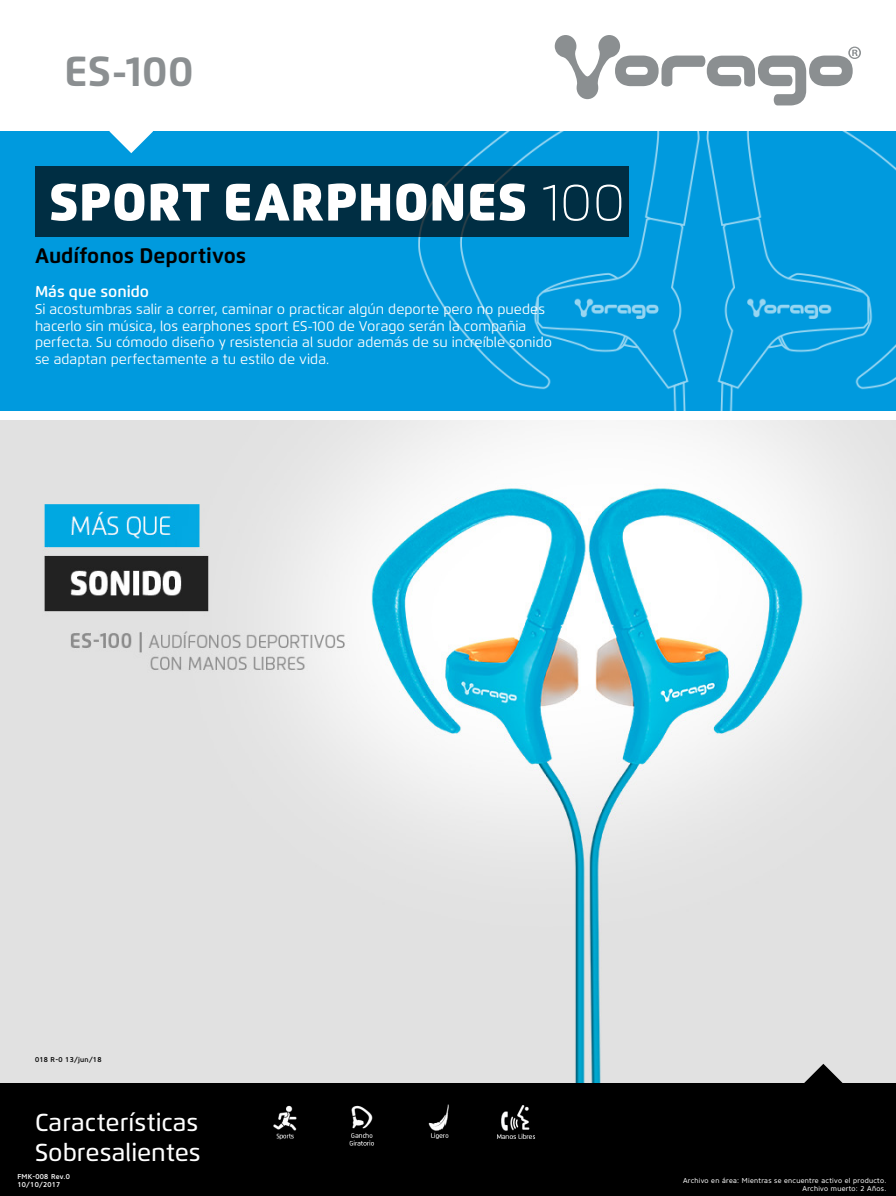
<style>
.page{position:relative;width:896px;height:1196px;background:#fff}
.page>*{position:absolute;margin:0;border:0;box-sizing:border-box;transform-origin:0 0}
.t1{font:900 52.5px "Flexo";color:#fff}
.t2{font:700 42px "Flexo";color:#8b8f91}
.t3{font:500 24.5px/29.4px "Flexo";color:#fff}
.t4{font:700 21px "Flexo";color:#000}
.t5{font:600 15.75px "Flexo";color:#fff}
.t6{font:14px/16.8px "Flexo";color:#fff}
.t7{font:7px/7.9px "Core Sans N45";letter-spacing:.04em;color:#fff;text-align:right}
.t8{font:500 7px/7.9px "Core Sans N55";letter-spacing:.04em;color:#fff}
.t9{font:500 7px "Core Sans N55";letter-spacing:.04em;color:#000}
.s1{font-weight:100}
</style>
<div class="page">
<div style="left:0;top:1082px;width:896px;height:113px;background:#000"></div>
<div style="left:0;top:131px;width:896px;height:280px;background:#009ade"></div>
<img style="left:0;top:420px;width:896px;height:661px">
<svg style="left:109px;top:131px;width:44px;height:22px"></svg>
<div style="left:35px;top:166px;width:593px;height:70px;background:#002e43"></div>
<svg style="left:802px;top:1063px;width:43px;height:20px"></svg>
<img style="left:349px;top:1104px;width:186px;height:42px">
<svg style="left:555px;top:35px;width:306px;height:70px"></svg>
<img style="left:273px;top:1105px;width:24px;height:35px">
<h2 class="t2" style="left:64px;top:45px;width:132px">ES-100</h2>
<h1 class="t1" style="left:49px;top:170px;width:578px">SPORT EARPHONES <span class="s1">100</span></h1>
<h3 class="t4" style="left:35px;top:242px;width:213px">Audífonos Deportivos</h3>
<p class="t5" style="left:35px;top:282px;width:116px">Más que sonido</p>
<p class="t6" style="left:35px;top:300px;width:519px">Si acostumbras salir a correr, caminar o practicar algún deporte pero no puedes hacerlo sin música, los earphones sport ES-100 de Vorago serán la compañia perfecta. Su cómodo diseño y resistencia al sudor además de su increíble sonido se adaptan perfectamente a tu estilo de vida.</p>
<p class="t9" style="left:35px;top:1054px;width:68px">018 R-0 13/jun/18</p>
<h3 class="t3" style="left:35px;top:1107px;width:167px">Características<br>Sobresalientes</h3>
<p class="t8" style="left:18px;top:1172px;width:54px">FMK-008 Rev.0<br>10/10/2017</p>
<p class="t7" style="left:683px;top:1176px;width:205px">Archivo en área: Mientras se encuentre activo el producto.<br>Archivo muerto: 2 Años.</p>
</div>
